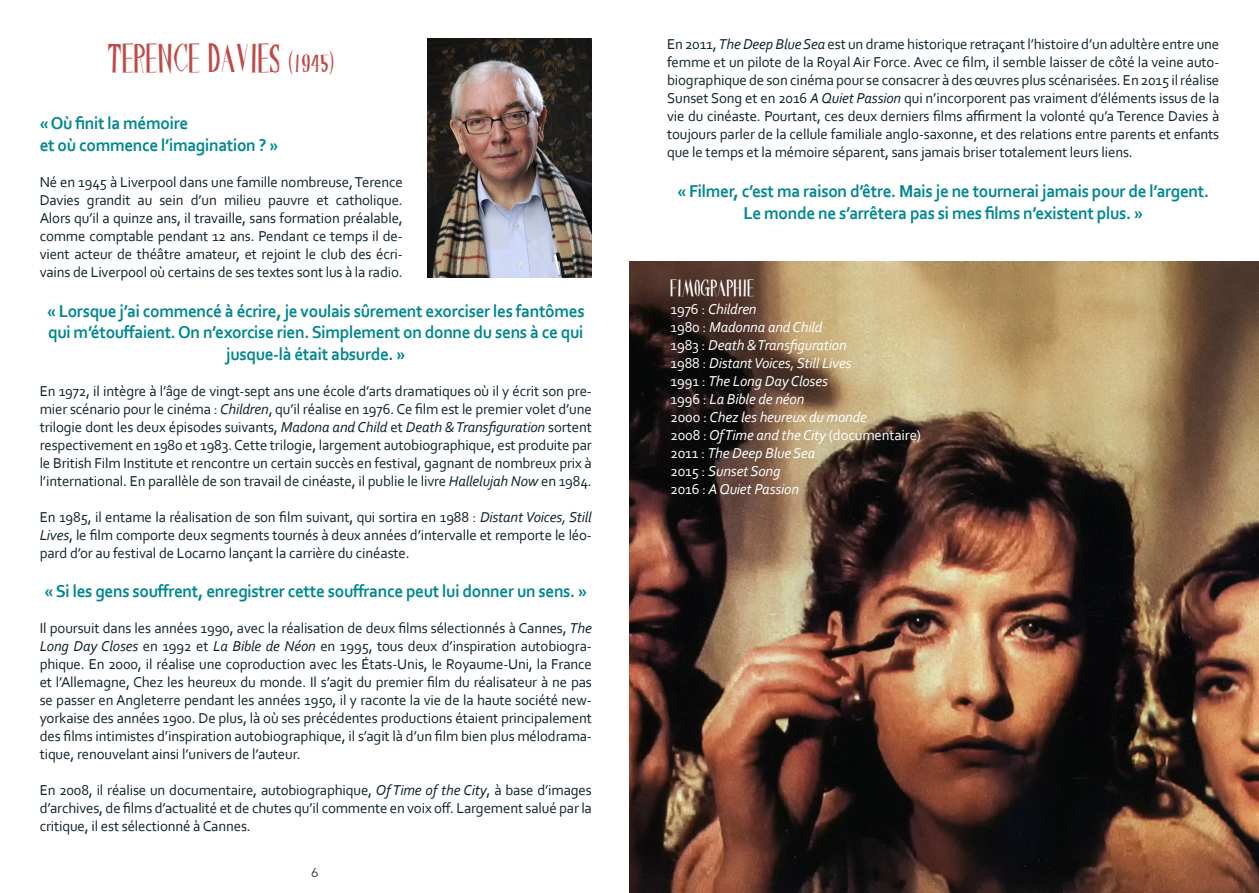
<style>
.page{position:relative;width:1259px;height:893px;background:#fff}
.page>*{position:absolute;margin:0;border:0;box-sizing:border-box;transform-origin:0 0}
.t1{font:36px "Chinese Watch Shop";color:#bf4945}
.t2{font:21px "Chinese Watch Shop";color:#fff}
.t3{font:700 18px/21.6px "Corbel";letter-spacing:-.02em;color:#008791;text-align:center;scale:.96 1}
.t4{font:15px/18px "Corbel";letter-spacing:-.01em;color:#10232a;text-align:justify}
.t5{font:italic 15px "Corbel";letter-spacing:-.01em;color:#fff}
.t6{font:15px "Corbel";letter-spacing:-.01em;color:#fff}
.t7{font:300 12.75px "Avenir LT Std";color:#231f20}
.s1{font-size:24px}
.s2{font-style:italic}
.s3{font-style:normal}
</style>
<div class="page">
<img style="left:629px;top:261px;width:630px;height:632px">
<img style="left:427px;top:38px;width:165px;height:239px">
<p class="t1" style="left:108px;top:38px;width:228px">TERENCE DAVIES <span class="s1">(1945)</span></p>
<p class="t3" style="left:40px;top:112px;width:156px">«Où finit la mémoire</p>
<p class="t3" style="left:40px;top:134px;width:250px">et où commence l’imagination ? »</p>
<p class="t4" style="left:40px;top:173px;width:365px">Né en 1945 à Liverpool dans une famille nombreuse, Terence Davies grandit au sein d’un milieu pauvre et catholique.<br>Alors qu’il a quinze ans, il travaille, sans formation préalable, comme comptable pendant 12 ans. Pendant ce temps il de&shy;vient acteur de théâtre amateur, et rejoint le club des écri&shy;vains de Liverpool où certains de ses textes sont lus à la radio.</p>
<p class="t3" style="left:47px;top:299px;width:561px">« Lorsque j’ai commencé à écrire, je voulais sûrement exorciser les fantômes qui m’étouffaient. On n’exorcise rien. Simplement on donne du sens à ce qui jusque-là était absurde. »</p>
<p class="t4" style="left:40px;top:381px;width:554px">En 1972, il intègre à l’âge de vingt-sept ans une école d’arts dramatiques où il y écrit son pre&shy;mier scénario pour le cinéma : <span class="s2">Children</span>, qu’il réalise en 1976. Ce film est le premier volet d’une trilogie dont les deux épisodes suivants, <span class="s2">Madona and Child</span> et <span class="s2">Death &amp; Transfiguration</span> sortent respectivement en 1980 et 1983. Cette trilogie, largement autobiographique, est produite par le British Film Institute et rencontre un certain succès en festival, gagnant de nombreux prix à l’international. En parallèle de son travail de cinéaste, il publie le livre <span class="s2">Hallelujah Now</span> en 1984.</p>
<p class="t4" style="left:40px;top:507px;width:554px">En 1985, il entame la réalisation de son film suivant, qui sortira en 1988 : <span class="s2">Distant Voices, Still Lives</span>, le film comporte deux segments tournés à deux années d’intervalle et remporte le léo&shy;pard d’or au festival de Locarno lançant la carrière du cinéaste.</p>
<p class="t3" style="left:45px;top:580px;width:566px">« Si les gens souffrent, enregistrer cette souffrance peut lui donner un sens. »</p>
<p class="t4" style="left:40px;top:619px;width:554px">Il poursuit dans les années 1990, avec la réalisation de deux films sélectionnés à Cannes, <span class="s2">The Long Day Closes</span> en 1992 et <span class="s2">La Bible de Néon</span> en 1995, tous deux d’inspiration autobiogra&shy;phique. En 2000, il réalise une coproduction avec les États-Unis, le Royaume-Uni, la France et l’Allemagne, Chez les heureux du monde. Il s’agit du premier film du réalisateur à ne pas se passer en Angleterre pendant les années 1950, il y raconte la vie de la haute société new&shy;yorkaise des années 1900. De plus, là où ses précédentes productions étaient principalement des films intimistes d’inspiration autobiographique, il s’agit là d’un film bien plus mélodrama&shy;tique, renouvelant ainsi l’univers de l’auteur.</p>
<p class="t4" style="left:40px;top:781px;width:554px">En 2008, il réalise un documentaire, autobiographique, <span class="s2">Of Time of the City</span>, à base d’images d’archives, de films d’actualité et de chutes qu’il commente en voix off. Largement salué par la critique, il est sélectionné à Cannes.</p>
<p class="t7" style="left:311px;top:865px;width:8px">6</p>
<p class="t4" style="left:667px;top:35px;width:554px">En 2011, <span class="s2">The Deep Blue Sea</span> est un drame historique retraçant l’histoire d’un adultère entre une femme et un pilote de la Royal Air Force. Avec ce film, il semble laisser de côté la veine auto&shy;biographique de son cinéma pour se consacrer à des œuvres plus scénarisées. En 2015 il réalise Sunset Song et en 2016 <span class="s2">A Quiet Passion</span> qui n’incorporent pas vraiment d’éléments issus de la vie du cinéaste. Pourtant, ces deux derniers films affirment la volonté qu’a Terence Davies à toujours parler de la cellule familiale anglo-saxonne, et des relations entre parents et enfants que le temps et la mémoire séparent, sans jamais briser totalement leurs liens.</p>
<p class="t3" style="left:677px;top:180px;width:555px">« Filmer, c’est ma raison d’être. Mais je ne tournerai jamais pour de l’argent.</p>
<p class="t3" style="left:743px;top:201px;width:417px">Le monde ne s’arrêtera pas si mes films n’existent plus. »</p>
<p class="t2" style="left:670px;top:276px;width:85px">FIMOGRAPHIE</p>
<p class="t5" style="left:670px;top:300px;width:88px"><span class="s3">1976 :</span> Children</p>
<p class="t5" style="left:670px;top:318px;width:153px"><span class="s3">1980 :</span> Madonna and Child</p>
<p class="t5" style="left:670px;top:336px;width:178px"><span class="s3">1983 :</span> Death &amp; Transfiguration</p>
<p class="t5" style="left:670px;top:354px;width:182px"><span class="s3">1988 :</span> Distant Voices, Still Lives</p>
<p class="t5" style="left:670px;top:372px;width:159px"><span class="s3">1991 :</span> The Long Day Closes</p>
<p class="t5" style="left:670px;top:390px;width:135px"><span class="s3">1996 :</span> La Bible de néon</p>
<p class="t5" style="left:670px;top:408px;width:198px"><span class="s3">2000 :</span> Chez les heureux du monde</p>
<p class="t6" style="left:670px;top:426px;width:252px">2008 : <span class="s2">Of Time and the City</span> (documentaire)</p>
<p class="t5" style="left:670px;top:444px;width:146px"><span class="s3">2011 :</span> The Deep Blue Sea</p>
<p class="t5" style="left:670px;top:462px;width:111px"><span class="s3">2015 :</span> Sunset Song</p>
<p class="t5" style="left:670px;top:480px;width:130px"><span class="s3">2016 :</span> A Quiet Passion</p>
</div>
